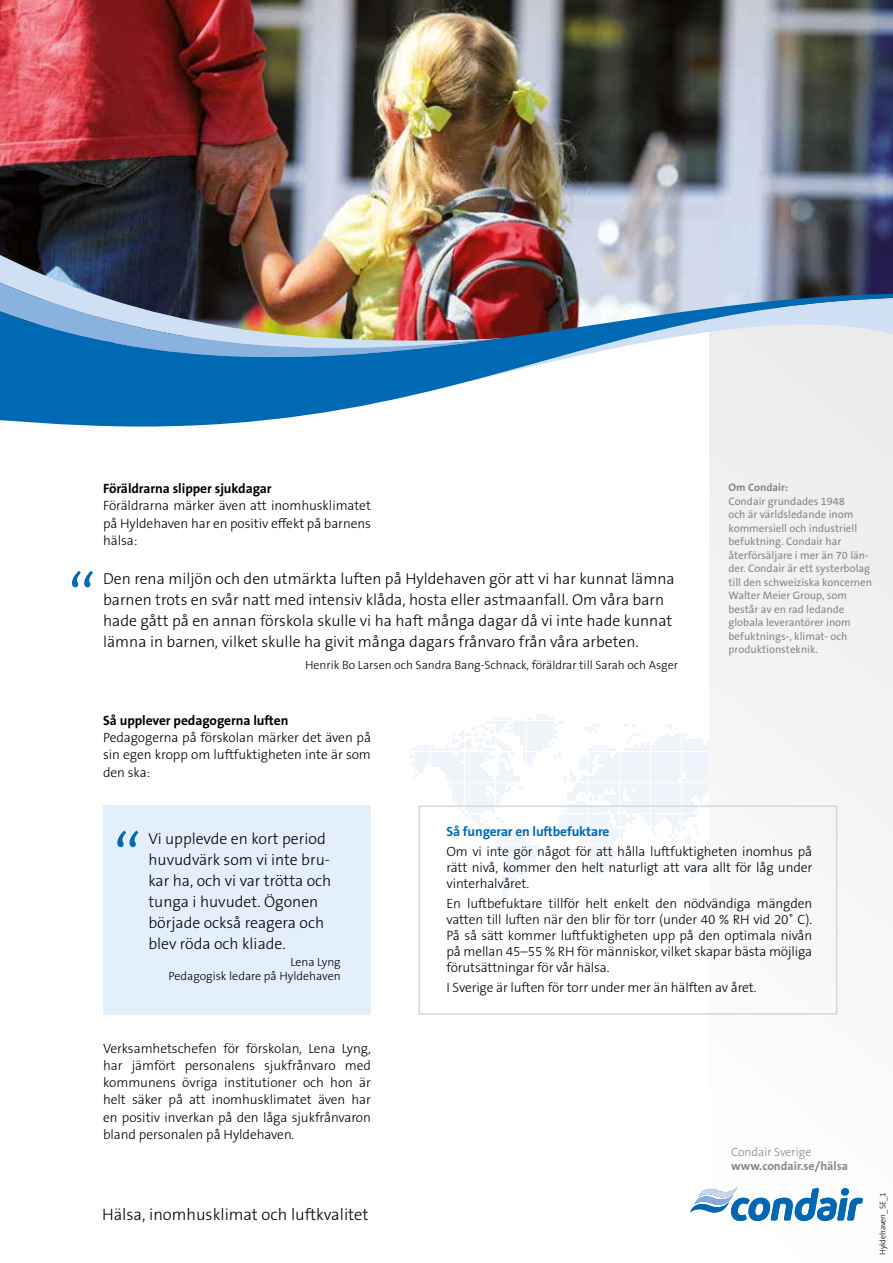
<style>
.page{position:relative;width:893px;height:1263px;background:#fff}
.page>*{position:absolute;margin:0;border:0;box-sizing:border-box;transform-origin:0 0}
.t1{font:300 72px "The Sans B W3";color:#0069b4}
.t2{font:300 16.5px "The Sans B W3";color:#000}
.t3{font:300 15.75px/21px "The Sans B W3";color:#000}
.t4{font:300 13.5px/17.2px "The Sans B W3";letter-spacing:-.01em;color:#000;text-align:justify}
.t5{font:700 13.5px "The Sans B W7";letter-spacing:-.005em;color:#000}
.t6{font:700 13.5px "The Sans B W7";letter-spacing:-.01em;color:#0069b4}
.t7{font:300 12px/13.5px "The Sans B W3";color:#000;text-align:right}
.t8{font:700 12px "The Sans B W7";color:#878787}
.t9{font:300 12px "The Sans B W3";color:#878787}
.t10{font:10.95px/13.5px "The Sans B W5 Plain";color:#878787}
.t11{font:700 10.95px "The Sans B W7";color:#878787}
.t12{font:300 8.25px "The Sans B W3";letter-spacing:-.01em;color:#000}
</style>
<div class="page">
<svg style="left:409px;top:715px;width:300px;height:188px"></svg>
<div style="left:103px;top:805px;width:268px;height:209px;background:#e3effb"></div>
<img style="left:0;top:0;width:893px;height:294px">
<div style="left:709px;top:320px;width:184px;height:943px;background:#f6f6f6"></div>
<img style="left:0;top:250px;width:503px;height:44px">
<img style="left:0;top:278px;width:500px;height:16px">
<img style="left:0;top:294px;width:893px;height:133px">
<svg style="left:690px;top:1187px;width:173px;height:34px"></svg>
<div style="left:418px;top:805px;width:419px;height:210px;border:2px solid #dadada"></div>
<h1 class="t1" style="left:68px;top:554px;width:30px">“</h1>
<p class="t5" style="left:103px;top:480px;width:170px">Föräldrarna slipper sjukdagar</p>
<p class="t4" style="left:103px;top:497px;width:269px">Föräldrarna märker även att inomhusklimatet på Hyldehaven har en positiv effekt på barnens hälsa:</p>
<p class="t3" style="left:103px;top:568px;width:573px">Den rena miljön och den utmärkta luften på Hyldehaven gör att vi har kunnat lämna barnen trots en svår natt med intensiv klåda, hosta eller astmaanfall. Om våra barn hade gått på en annan förskola skulle vi ha haft många dagar då vi inte hade kunnat lämna in barnen, vilket skulle ha givit många dagars frånvaro från våra arbeten.</p>
<p class="t7" style="left:305px;top:658px;width:374px">Henrik Bo Larsen och Sandra Bang-Schnack, föräldrar till Sarah och Asger</p>
<p class="t5" style="left:103px;top:711px;width:187px">Så upplever pedagogerna luften</p>
<p class="t4" style="left:103px;top:729px;width:269px">Pedagogerna på förskolan märker det även på sin egen kropp om luftfuktigheten inte är som den ska:</p>
<p class="t11" style="left:728px;top:481px;width:61px">Om Condair:</p>
<p class="t10" style="left:728px;top:494px;width:145px">Condair grundades 1948<br>och är världsledande inom kommersiell och industriell befuktning. Condair har återförsäljare i mer än 70 län&shy;der. Condair är ett systerbolag till den schweiziska koncernen<br>Walter Meier Group, som består av en rad ledande globala leverantörer inom befuktnings-, klimat- och produktionsteknik.</p>
<h1 class="t1" style="left:113px;top:814px;width:30px">“</h1>
<p class="t3" style="left:148px;top:828px;width:184px">Vi upplevde en kort period huvudvärk som vi inte bru&shy;kar ha, och vi var trötta och tunga i huvudet. Ögonen började också reagera och blev röda och kliade.</p>
<p class="t7" style="left:168px;top:955px;width:174px">Lena Lyng<br>Pedagogisk ledare på Hyldehaven</p>
<p class="t4" style="left:103px;top:1039px;width:269px">Verksamhetschefen för förskolan, Lena Lyng, har jämfört personalens sjukfrånvaro med kommunens övriga institutioner och hon är helt säker på att inomhusklimatet även har en positiv inverkan på den låga sjukfrånvaron bland personalen på Hyldehaven.</p>
<p class="t2" style="left:102px;top:1204px;width:268px">Hälsa, inomhusklimat och luftkvalitet</p>
<p class="t6" style="left:446px;top:823px;width:165px">Så fungerar en luftbefuktare</p>
<p class="t4" style="left:446px;top:844px;width:367px;line-height:15.9px">Om vi inte gör något för att hålla luftfuktigheten inomhus på rätt nivå, kommer den helt naturligt att vara allt för låg under vinterhalvåret.</p>
<p class="t4" style="left:446px;top:896px;width:367px;line-height:15.9px">En luftbefuktare tillför helt enkelt den nödvändiga mängden vatten till luften när den blir för torr (under 40 % RH vid 20˚ C).<br>På så sätt kommer luftfuktigheten upp på den optimala nivån på mellan 45–55 % RH för människor, vilket skapar bästa möjliga förutsättningar för vår hälsa.</p>
<p class="t4" style="left:446px;top:979px;width:312px">I Sverige är luften för torr under mer än hälften av året.</p>
<p class="t9" style="left:731px;top:1144px;width:82px">Condair Sverige</p>
<p class="t8" style="left:731px;top:1158px;width:118px">www.condair.se/hälsa</p>
<p class="t12" style="left:877px;top:1255px;width:64px;rotate:-90deg">Hyldehaven_SE_1</p>
</div>
